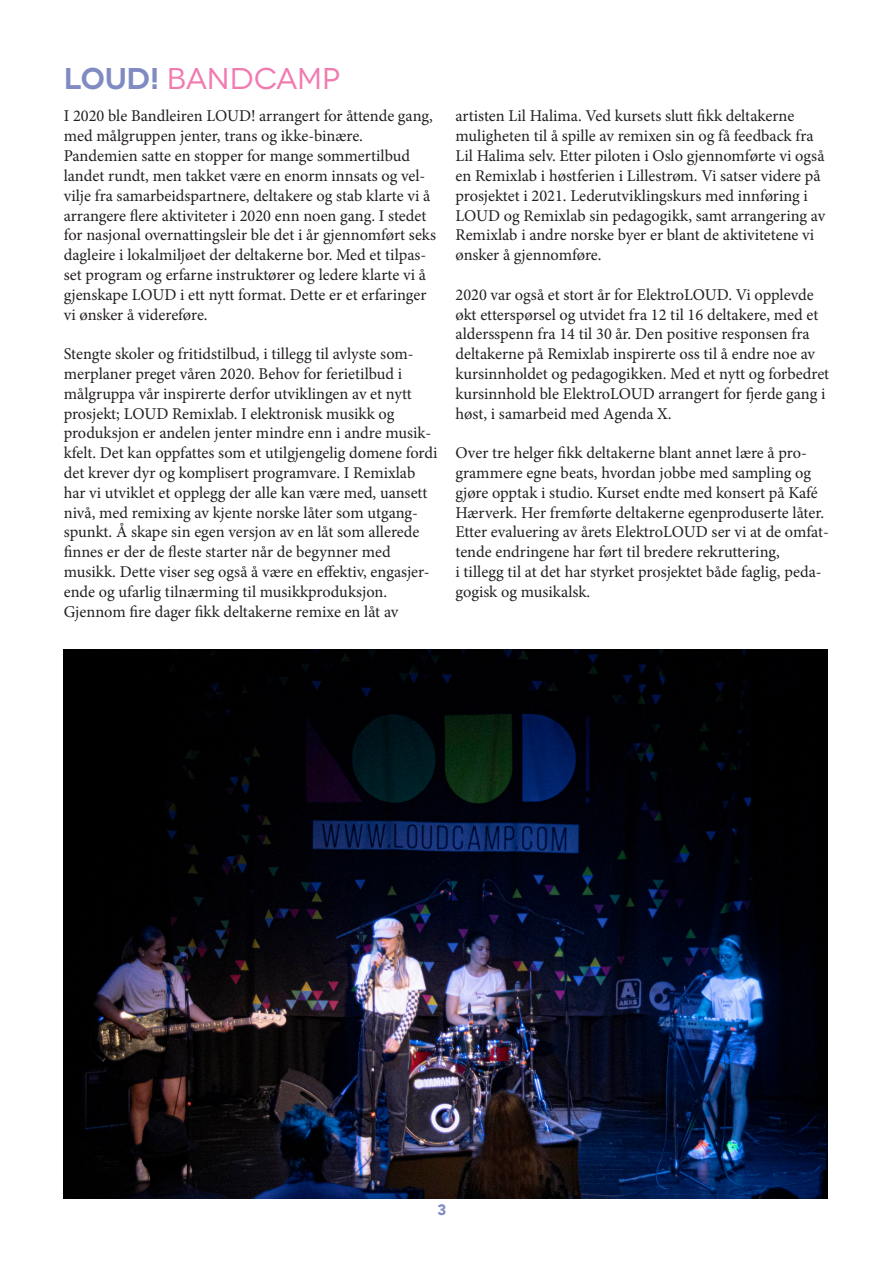
<style>
.page{position:relative;width:893px;height:1263px;background:#fff}
.page>*{position:absolute;margin:0;border:0;box-sizing:border-box;transform-origin:0 0}
.t1{font:30px "Novecentowide";letter-spacing:-.01em;color:#f17bb0}
.t2{font:16.5px/19.8px "Minion Pro";color:#231f20}
.t3{font:900 15px "Avenir";color:#808bc2}
.s1{font-weight:600;color:#808bc2}
</style>
<div class="page">
<img style="left:64px;top:649px;width:764px;height:550px">
<p class="t1" style="left:64px;top:61px;width:278px"><span class="s1">LOUD!</span> BANDCAMP</p>
<p class="t2" style="left:64px;top:106px;width:371px">I 2020 ble Bandleiren LOUD! arrangert for åttende gang, med målgruppen jenter, trans og ikke-binære.</p>
<p class="t2" style="left:64px;top:146px;width:374px">Pandemien satte en stopper for mange sommertilbud landet rundt, men takket være en enorm innsats og vel&shy;vilje fra samarbeidspartnere, deltakere og stab klarte vi å arrangere flere aktiviteter i 2020 enn noen gang. I stedet for nasjonal overnattingsleir ble det i år gjennomført seks dagleire i lokalmiljøet der deltakerne bor. Med et tilpas&shy;set program og erfarne instruktører og ledere klarte vi å gjenskape LOUD i ett nytt format. Dette er et erfaringer vi ønsker å videreføre.</p>
<p class="t2" style="left:64px;top:344px;width:375px">Stengte skoler og fritidstilbud, i tillegg til avlyste som&shy;merplaner preget våren 2020. Behov for ferietilbud i målgruppa vår inspirerte derfor utviklingen av et nytt prosjekt; LOUD Remixlab. I elektronisk musikk og produksjon er andelen jenter mindre enn i andre musik&shy;kfelt. Det kan oppfattes som et utilgjengelig domene fordi det krever dyr og komplisert programvare. I Remixlab har vi utviklet et opplegg der alle kan være med, uansett nivå, med remixing av kjente norske låter som utgang&shy;spunkt. Å skape sin egen versjon av en låt som allerede finnes er der de fleste starter når de begynner med musikk. Dette viser seg også å være en effektiv, engasjer&shy;ende og ufarlig tilnærming til musikkproduksjon.</p>
<p class="t2" style="left:64px;top:601px;width:336px">Gjennom fire dager fikk deltakerne remixe en låt av</p>
<p class="t2" style="left:455px;top:106px;width:371px">artisten Lil Halima. Ved kursets slutt fikk deltakerne muligheten til å spille av remixen sin og få feedback fra Lil Halima selv. Etter piloten i Oslo gjennomførte vi også en Remixlab i høstferien i Lillestrøm. Vi satser videre på prosjektet i 2021. Lederutviklingskurs med innføring i LOUD og Remixlab sin pedagogikk, samt arrangering av Remixlab i andre norske byer er blant de aktivitetene vi ønsker å gjennomføre.</p>
<p class="t2" style="left:455px;top:285px;width:375px">2020 var også et stort år for ElektroLOUD. Vi opplevde økt etterspørsel og utvidet fra 12 til 16 deltakere, med et aldersspenn fra 14 til 30 år. Den positive responsen fra deltakerne på Remixlab inspirerte oss til å endre noe av kursinnholdet og pedagogikken. Med et nytt og forbedret kursinnhold ble ElektroLOUD arrangert for fjerde gang i høst, i samarbeid med Agenda X.</p>
<p class="t2" style="left:455px;top:443px;width:375px">Over tre helger fikk deltakerne blant annet lære å pro&shy;grammere egne beats, hvordan jobbe med sampling og gjøre opptak i studio. Kurset endte med konsert på Kafé Hærverk. Her fremførte deltakerne egenproduserte låter.<br>Etter evaluering av årets ElektroLOUD ser vi at de omfat&shy;tende endringene har ført til bredere rekruttering,</p>
<p class="t2" style="left:455px;top:562px;width:368px">i tillegg til at det har styrket prosjektet både faglig, peda&shy;gogisk og musikalsk.</p>
<p class="t3" style="left:437px;top:1197px;width:10px">3</p>
</div>
